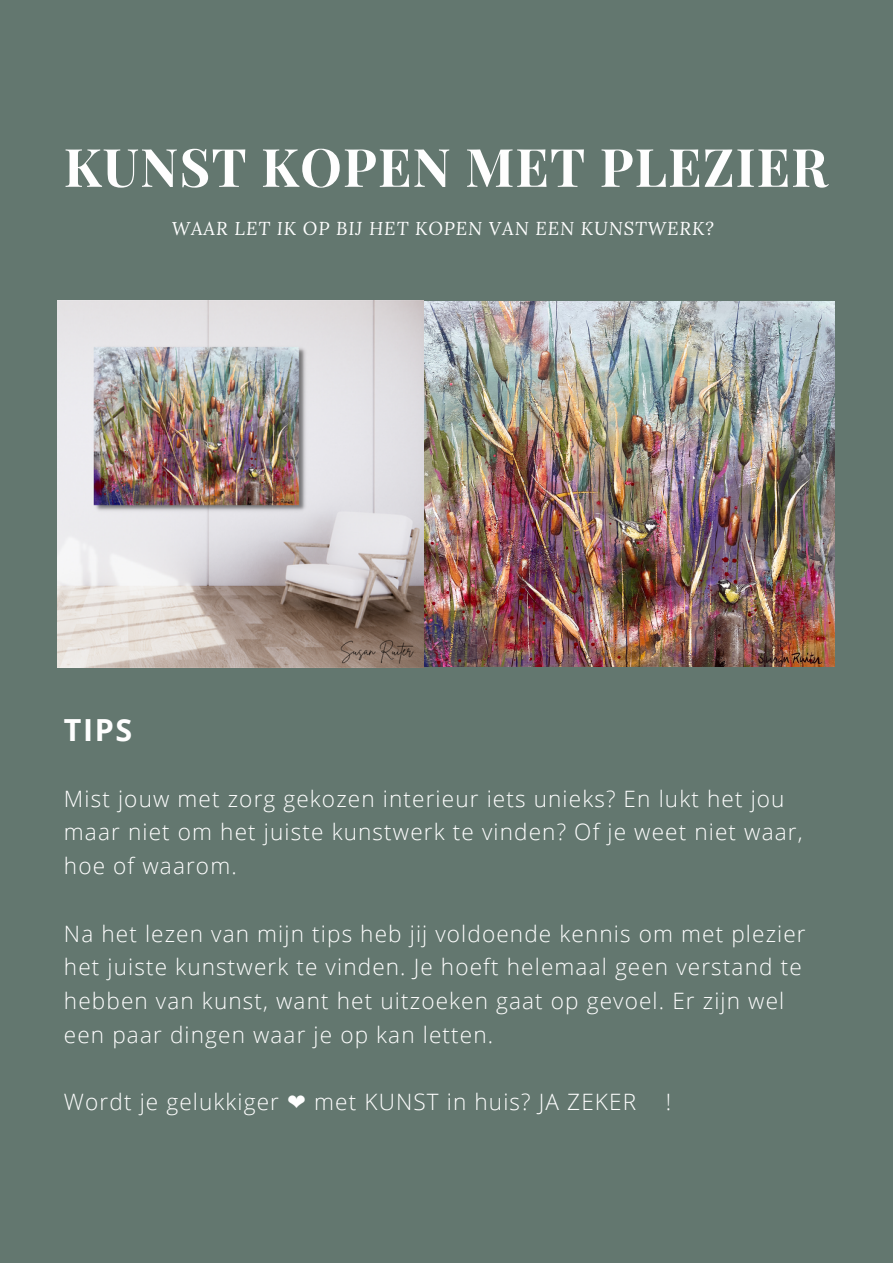
<style>
.page{position:relative;width:893px;height:1264px;background:#fff}
.page>*{position:absolute;margin:0;border:0;box-sizing:border-box;transform-origin:0 0}
.t1{font:700 52.95px "Playfair Display";letter-spacing:.02em;color:#fefefe}
.t2{font:700 30.45px "Open Sans";color:#fefefe}
.t3{font:300 22.5px/33.8px "Open Sans";letter-spacing:.05em;color:#fefefe}
.t4{font:300 22.5px/33.8px "Open Sans";letter-spacing:.05em;color:#fff}
.t5{font:italic 18.45px "Lora";letter-spacing:.05em;color:#fff}
.s1{color:#fefefe}
.s2{color:#fff}
.s3{font-family:"DejaVu Sans";font-weight:400}
</style>
<div class="page">
<div style="left:0;top:0;width:892px;height:1262px;background:#63776f"></div>
<img style="left:424px;top:302px;width:410px;height:364px">
<img style="left:57px;top:300px;width:367px;height:367px">
<p class="t1" style="left:64px;top:130px;width:765px">KUNST KOPEN MET PLEZIER</p>
<p class="t5" style="left:172px;top:216px;width:543px">WAAR LET IK OP BIJ HET KOPEN VAN EEN KUNSTWERK?</p>
<p class="t2" style="left:64px;top:708px;width:70px">TIPS</p>
<p class="t4" style="left:64px;top:781px;width:740px">Mist jouw met zorg gekozen interieur iets unieks? En lukt het jou maar niet om het juiste kunstwerk te vinden? <span class="s1">Of je weet niet waar, hoe of waarom.</span></p>
<p class="t3" style="left:64px;top:916px;width:743px">Na het lezen van mijn tips heb jij voldoende kennis om met plezier het juiste kunstwerk te <span class="s2">vinden.</span> Je hoeft helemaal geen verstand te hebben van kunst, want het uitzoeken gaat op gevoel. Er zijn wel een paar dingen waar je op kan letten.</p>
<p class="t3" style="left:64px;top:1084px;width:573px">Wordt je gelukkiger <span class="s3">❤️</span> met KUNST in huis? JA ZEKER</p>
<p class="t3" style="left:666px;top:1084px;width:7px">!</p>
</div>
